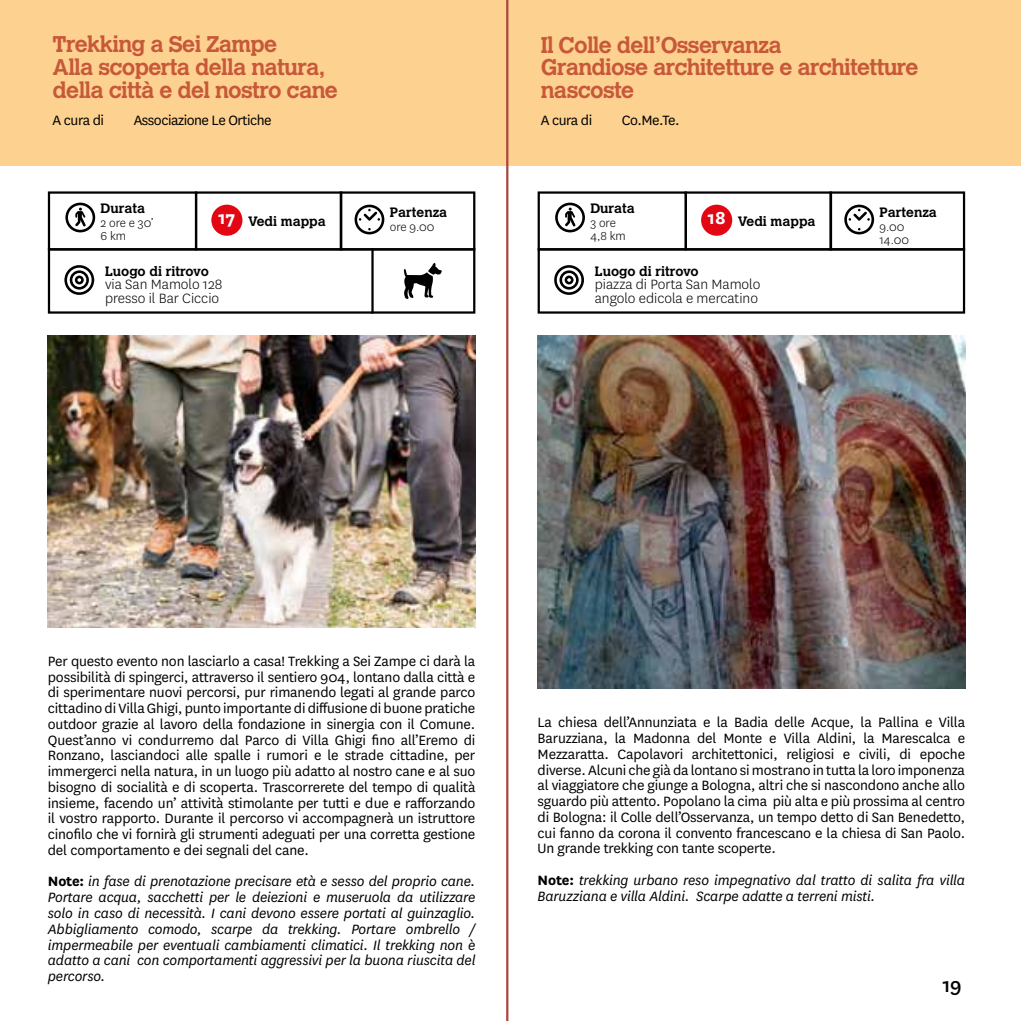
<style>
.page{position:relative;width:1021px;height:1021px;background:#fff}
.page>*{position:absolute;margin:0;border:0;box-sizing:border-box;transform-origin:0 0}
.t1{font:700 22.5px/22.5px "Calvert MT Std";letter-spacing:-.03em;color:#c7583a}
.t2{font:500 22.5px "National";color:#000}
.t3{font:15.75px/15.8px "National";letter-spacing:-.01em;color:#000;text-align:justify}
.t4{font:italic 15.75px/15.8px "National";letter-spacing:-.01em;color:#000;text-align:justify}
.t5{font:300 15.75px/13.5px "National";color:#000}
.t6{font:15.75px "National";letter-spacing:-.03em;color:#000}
.t7{font:700 13.5px "Calvert MT Std";color:#000}
.t8{font:300 13.5px/13.5px "National";color:#000}
.s1{font-weight:700;font-style:normal}
</style>
<div class="page">
<div style="left:0;top:0;width:1020px;height:166px;background:#fdd190"></div>
<div style="left:48px;top:248px;width:427px;height:66px;border:2px solid #000"></div>
<div style="left:48px;top:191px;width:149px;height:59px;border:2px solid #000"></div>
<div style="left:195px;top:191px;width:147px;height:59px;border:2px solid #000"></div>
<div style="left:340px;top:191px;width:135px;height:59px;border:2px solid #000"></div>
<svg style="left:64px;top:265px;width:30px;height:30px"></svg>
<svg style="left:354px;top:205px;width:30px;height:29px"></svg>
<svg style="left:65px;top:203px;width:30px;height:29px"></svg>
<div style="left:211px;top:205px;width:31px;height:31px;background:#e30613;border-radius:50%"></div>
<div style="left:537px;top:248px;width:428px;height:66px;border:2px solid #000"></div>
<div style="left:537px;top:191px;width:150px;height:59px;border:2px solid #000"></div>
<div style="left:684px;top:191px;width:148px;height:59px;border:2px solid #000"></div>
<div style="left:829px;top:191px;width:136px;height:59px;border:2px solid #000"></div>
<svg style="left:554px;top:265px;width:30px;height:30px"></svg>
<svg style="left:844px;top:205px;width:30px;height:29px"></svg>
<svg style="left:555px;top:203px;width:30px;height:29px"></svg>
<div style="left:701px;top:205px;width:31px;height:31px;background:#e30613;border-radius:50%"></div>
<hr style="left:506px;top:0;width:2px;height:1020px;background:#ac453c">
<img style="left:537px;top:335px;width:428px;height:353px">
<img style="left:48px;top:335px;width:427px;height:292px">
<hr style="left:371px;top:248px;width:2px;height:65px;background:#000">
<svg style="left:404px;top:263px;width:37px;height:36px"></svg>
<h1 class="t1" style="left:53px;top:33px;width:287px">Trekking a Sei Zampe<br>Alla scoperta della natura, della città e del nostro cane</h1>
<p class="t3" style="left:53px;top:111px;width:53px">A cura di</p>
<p class="t6" style="left:134px;top:109px;width:140px">Associazione Le Ortiche</p>
<p class="t7" style="left:101px;top:200px;width:46px">Durata</p>
<p class="t8" style="left:101px;top:216px;width:55px">2 ore e 30’<br>6 km</p>
<p class="t7" style="left:218px;top:212px;width:109px"><sup>17</sup> Vedi mappa</p>
<p class="t7" style="left:105px;top:262px;width:105px">Luogo di ritrovo</p>
<p class="t5" style="left:105px;top:277px;width:119px">via San Mamolo 128 presso il Bar Ciccio</p>
<p class="t7" style="left:390px;top:204px;width:59px">Partenza</p>
<p class="t8" style="left:390px;top:219px;width:46px">ore 9.00</p>
<h1 class="t1" style="left:541px;top:33px;width:379px">Il Colle dell’Osservanza<br>Grandiose architetture e architetture nascoste</h1>
<p class="t3" style="left:541px;top:111px;width:53px">A cura di</p>
<p class="t3" style="left:622px;top:111px;width:59px">Co.Me.Te.</p>
<p class="t7" style="left:590px;top:200px;width:46px">Durata</p>
<p class="t8" style="left:590px;top:216px;width:37px">3 ore<br>4,8 km</p>
<p class="t7" style="left:707px;top:212px;width:109px"><sup>18</sup> Vedi mappa</p>
<p class="t7" style="left:595px;top:262px;width:105px">Luogo di ritrovo</p>
<p class="t5" style="left:595px;top:277px;width:167px">piazza di Porta San Mamolo angolo edicola e mercatino</p>
<p class="t7" style="left:879px;top:204px;width:59px">Partenza</p>
<p class="t8" style="left:879px;top:219px;width:31px">9.00<br>14.00</p>
<p class="t3" style="left:48px;top:652px;width:429px">Per questo evento non lasciarlo a casa! Trekking a Sei Zampe ci darà la possibilità di spingerci, attraverso il sentiero 904, lontano dalla città e di sperimentare nuovi percorsi, pur rimanendo legati al grande parco cittadino di Villa Ghigi, punto importante di diffusione di buone pratiche outdoor grazie al lavoro della fondazione in sinergia con il Comune.<br>Quest’anno vi condurremo dal Parco di Villa Ghigi fino all’Eremo di Ronzano, lasciandoci alle spalle i rumori e le strade cittadine, per immergerci nella natura, in un luogo più adatto al nostro cane e al suo bisogno di socialità e di scoperta. Trascorrerete del tempo di qualità insieme, facendo un’ attività stimolante per tutti e due e rafforzando il vostro rapporto. Durante il percorso vi accompagnerà un istruttore cinofilo che vi fornirà gli strumenti adeguati per una corretta gestione del comportamento e dei segnali del cane.</p>
<p class="t4" style="left:48px;top:873px;width:429px"><span class="s1">Note:</span> in fase di prenotazione precisare età e sesso del proprio cane.<br>Portare acqua, sacchetti per le deiezioni e museruola da utilizzare solo in caso di necessità. I cani devono essere portati al guinzaglio.<br>Abbigliamento comodo, scarpe da trekking. Portare ombrello / impermeabile per eventuali cambiamenti climatici. Il trekking non è adatto a cani con comportamenti aggressivi per la buona riuscita del percorso.</p>
<p class="t3" style="left:537px;top:713px;width:429px">La chiesa dell’Annunziata e la Badia delle Acque, la Pallina e Villa Baruzziana, la Madonna del Monte e Villa Aldini, la Marescalca e Mezzaratta. Capolavori architettonici, religiosi e civili, di epoche diverse. Alcuni che già da lontano si mostrano in tutta la loro imponenza al viaggiatore che giunge a Bologna, altri che si nascondono anche allo sguardo più attento. Popolano la cima più alta e più prossima al centro di Bologna: il Colle dell’Osservanza, un tempo detto di San Benedetto, cui fanno da corona il convento francescano e la chiesa di San Paolo.<br>Un grande trekking con tante scoperte.</p>
<p class="t4" style="left:537px;top:871px;width:429px"><span class="s1">Note:</span> trekking urbano reso impegnativo dal tratto di salita fra villa<br>Baruzziana e villa Aldini. Scarpe adatte a terreni misti.</p>
<h1 class="t2" style="left:942px;top:969px;width:21px">19</h1>
</div>
